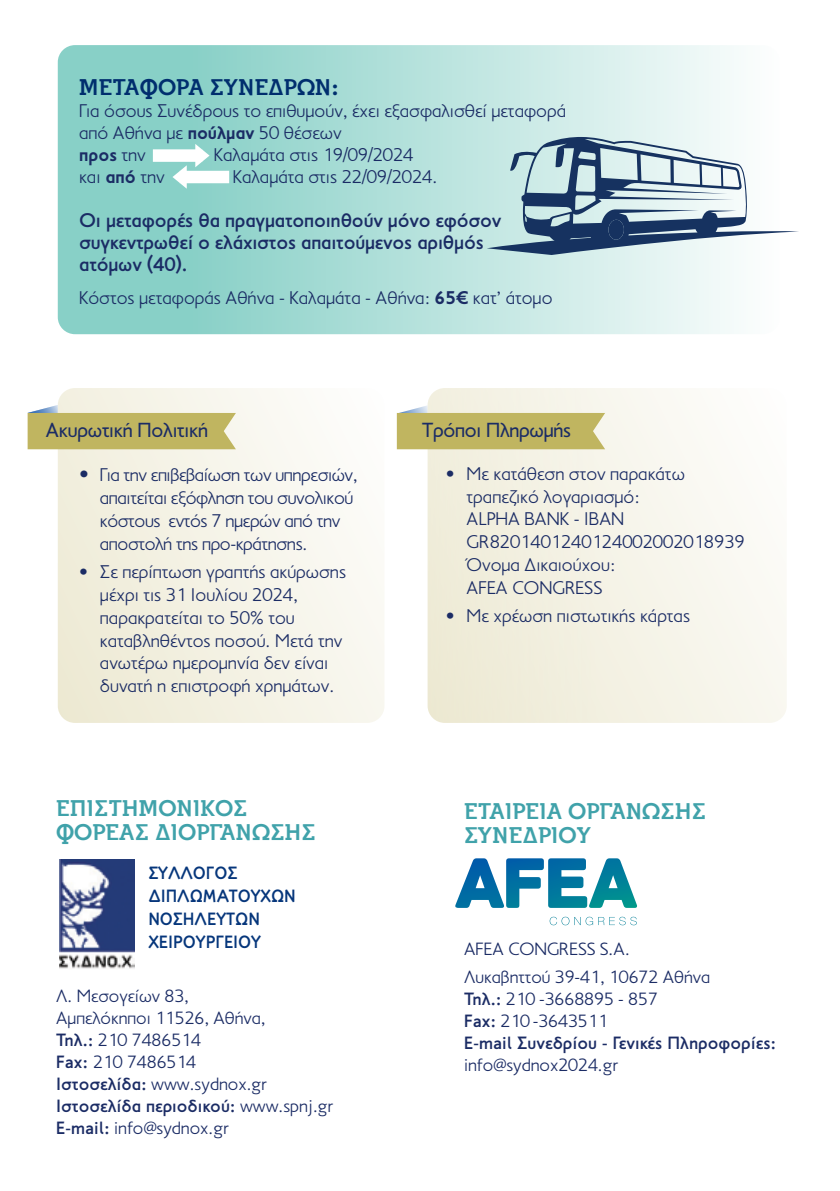
<style>
.page{position:relative;width:840px;height:1191px;background:#fff}
.page>*{position:absolute;margin:0;border:0;box-sizing:border-box;transform-origin:0 0}
.t1{font:700 22px/24px "PF Detour";color:#40a2aa}
.t2{font:700 22px "PF Detour";color:#002e6e}
.t3{font:20.6px "PF Transport";letter-spacing:-.01em;color:#1b2c65}
.t4{font:500 20px/22px "PF Transport";letter-spacing:-.01em;color:#1b2c65}
.t5{font:300 18.6px/22.8px "PF Transport";color:#1b2c65}
.t6{font:300 18.6px/22.8px "PF Transport";letter-spacing:-.02em;color:#1b2c65}
.t7{font:300 18px/22px "PF Transport";color:#1b2c65}
.t8{font:500 18px/22px "PF Transport";color:#1b2c65}
.t9{font:500 18px/23.2px "PF Textbook";color:#06367b}
.s1{font-weight:700}
.s2{font-size:20.6px}
.s3{font-weight:500}
.s4{font-weight:300}
</style>
<div class="page">
<svg style="left:58px;top:45px;width:722px;height:289px;background:#b0dfd9"></svg>
<svg style="left:549px;top:916px;width:87px;height:9px"></svg>
<svg style="left:455px;top:858px;width:181px;height:50px"></svg>
<svg style="left:59px;top:859px;width:76px;height:109px"></svg>
<img style="left:60px;top:860px;width:74px;height:108px">
<div style="left:58px;top:388px;width:326px;height:335px;background:linear-gradient(to right,#efebd7,#fbfbf6);border-radius:17px"></div>
<svg style="left:28px;top:405px;width:208px;height:44px;background:#c9c07b"></svg>
<div style="left:427px;top:388px;width:359px;height:335px;background:linear-gradient(to right,#eeebd7,#fcfbf7);border-radius:17px"></div>
<svg style="left:396px;top:405px;width:208px;height:44px;background:#cac17c"></svg>
<svg style="left:153px;top:144px;width:76px;height:45px"></svg>
<svg style="left:486px;top:137px;width:312px;height:118px"></svg>
<p class="t2" style="left:79px;top:73px;width:261px">ΜΕΤΑΦΟΡΑ ΣΥΝΕ∆ΡΩΝ:</p>
<p class="t5" style="left:79px;top:99px;width:488px;line-height:22px">Για όσους Συνέδρους το επιθυµούν, έχει εξασφαλισθεί µεταφορά από Αθήνα µε <span class="s1">πούλµαν</span> 50 θέσεων<br><span class="s1">προς</span> την</p>
<p class="t5" style="left:214px;top:143px;width:201px">Καλαµάτα στις 19/09/2024</p>
<p class="t5" style="left:79px;top:165px;width:87px">και <span class="s1">από</span> την</p>
<p class="t5" style="left:232px;top:165px;width:206px">Καλαµάτα στις 22/09/2024.</p>
<p class="t4" style="left:79px;top:209px;width:423px">Οι µεταφορές θα πραγµατοποιηθούν µόνο εφόσον συγκεντρωθεί ο ελάχιστος απαιτούµενος αριθµός ατόµων (40).</p>
<p class="t5" style="left:79px;top:286px;width:474px">Κόστος µεταφοράς Αθήνα - Καλαµάτα - Αθήνα: <span class="s1">65€</span> κατ’ άτοµο</p>
<p class="t3" style="left:46px;top:418px;width:163px">Ακυρωτική Πολιτική</p>
<p class="t6" style="left:100px;top:464px;width:259px;text-indent:-21px"><span class="s2">•</span> Για την επιβεβαίωση των υπηρεσιών, απαιτείται εξόφληση του συνολικού κόστους εντός 7 ηµερών από την αποστολή της προ-κράτησης.</p>
<p class="t5" style="left:100px;top:561px;width:247px;text-indent:-21px">• Σε περίπτωση γραπτής ακύρωσης µέχρι τις 31 Ιουλίου 2024, παρακρατείται το 50% του καταβληθέντος ποσού. Μετά την ανωτέρω ηµεροµηνία δεν είναι δυνατή η επιστροφή χρηµάτων.</p>
<p class="t1" style="left:56px;top:796px;width:261px">ΕΠΙΣΤΗΜΟΝΙΚΟΣ<br>ΦΟΡΕΑΣ ∆ΙΟΡΓΑΝΩΣΗΣ</p>
<p class="t9" style="left:148px;top:861px;width:149px">ΣΥΛΛΟΓΟΣ ∆ΙΠΛΩΜΑΤΟΥΧΩΝ<br>ΝΟΣΗΛΕΥΤΩΝ<br>ΧΕΙΡΟΥΡΓΕΙΟΥ</p>
<p class="t7" style="left:56px;top:985px;width:278px">Λ. Μεσογείων 83,<br>Αµπελόκηποι 11526, Αθήνα,<br><span class="s3">Τηλ.:</span> 210 7486514<br><span class="s3">Fax:</span> 210 7486514<br><span class="s3">Iστοσελίδα:</span> www.sydnox.gr<br><span class="s3">Iστοσελίδα περιοδικού:</span> www.spnj.gr<br><span class="s3">Ε-mail:</span> info@sydnox.gr</p>
<p class="t3" style="left:422px;top:418px;width:150px">Tρόποι Πληρωµής</p>
<p class="t5" style="left:466px;top:462px;width:279px;text-indent:-21px">• Με κατάθεση στον παρακάτω τραπεζικό λογαριασµό:<br>ALPHA BANK - ΙΒΑΝ<br>GR8201401240124002002018939<br>Όνοµα ∆ικαιούχου:<br>AFEA CONGRESS</p>
<p class="t5" style="left:445px;top:604px;width:246px">• Με χρέωση πιστωτικής κάρτας</p>
<p class="t1" style="left:464px;top:798px;width:243px">ΕΤΑΙΡΕΙΑ ΟΡΓΑΝΩΣΗΣ<br>ΣΥΝΕ∆ΡΙΟΥ</p>
<p class="t7" style="left:464px;top:935px;width:247px;line-height:27.6px">AFEA CONGRESS S.A.<br>Λυκαβηττού 39-41, 10672 Αθήνα</p>
<p class="t8" style="left:464px;top:987px;width:313px">Τηλ.: <span class="s4">210 -3668895 - 857<br></span>Fax: <span class="s4">210 -3643511<br></span>Ε-mail Συνεδρίου - Γενικές Πληροφορίες:</p>
<p class="t7" style="left:464px;top:1053px;width:155px">info@sydnox2024.gr</p>
</div>
